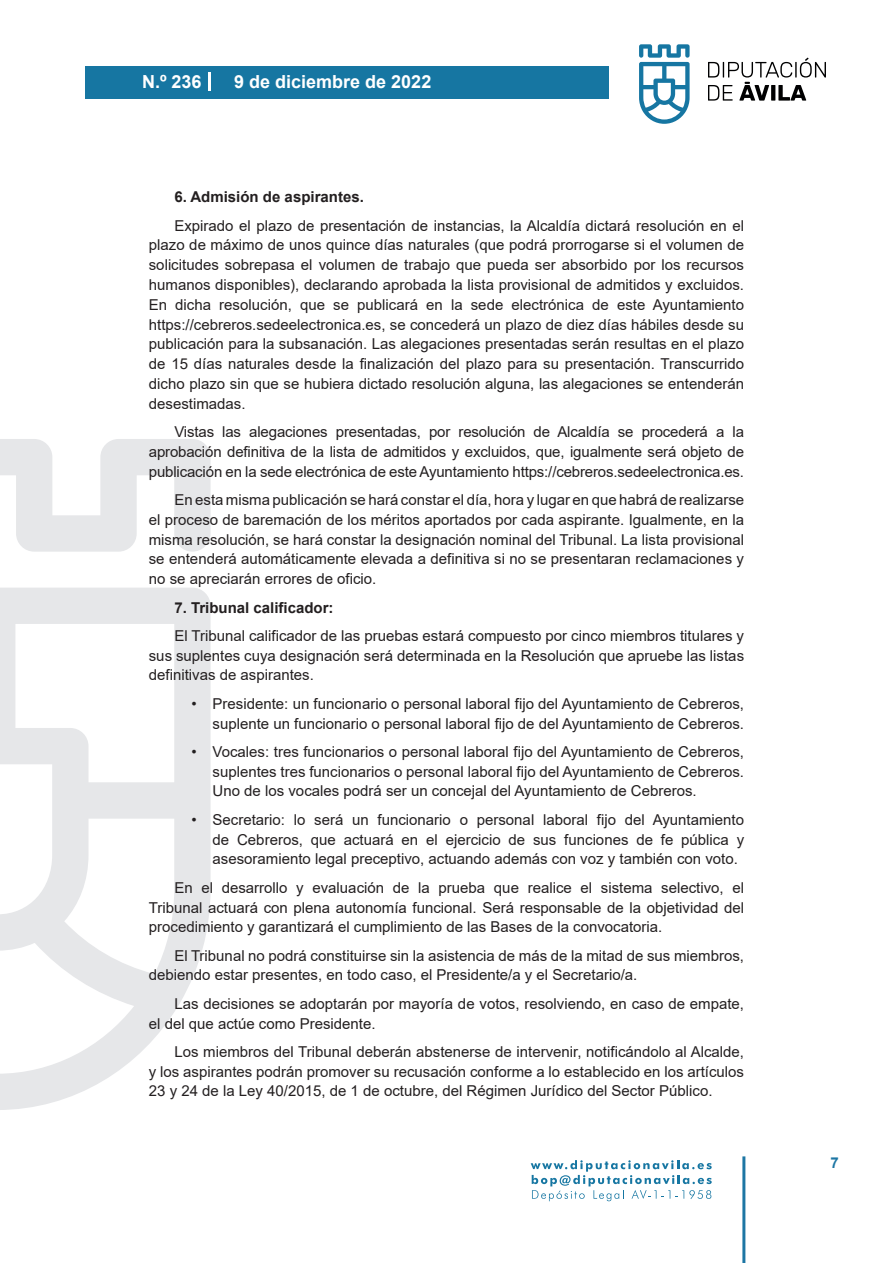
<style>
.page{position:relative;width:893px;height:1263px;background:#fff}
.page>*{position:absolute;margin:0;border:0;box-sizing:border-box;transform-origin:0 0}
.t1{font:700 18px "Arial";color:#fff}
.t2{font:15px/19.8px "Arial";color:#231f20;text-align:justify}
.t3{font:700 15px "Arial";color:#231f20}
.t4{font:700 15px "Arial";color:#1d76a4}
</style>
<div class="page">
<svg style="left:531px;top:1160px;width:181px;height:41px"></svg>
<div style="left:85px;top:66px;width:523px;height:33px;background:#1676a2"></div>
<svg style="left:639px;top:44px;width:51px;height:80px"></svg>
<svg style="left:708px;top:58px;width:118px;height:43px"></svg>
<hr style="left:742px;top:1156px;width:3px;height:107px;background:#1d76a4">
<svg style="left:208px;top:72px;width:2px;height:18px"></svg>
<svg style="left:0;top:439px;width:211px;height:671px"></svg>
<p class="t1" style="left:142px;top:69px;width:61px">N.º 236</p>
<p class="t1" style="left:234px;top:69px;width:199px">9 de diciembre de 2022</p>
<p class="t3" style="left:174px;top:186px;width:191px">6. Admisión de aspirantes.</p>
<p class="t2" style="left:149px;top:215px;width:597px;text-indent:26px">Expirado el plazo de presentación de instancias, la Alcaldía dictará resolución en el plazo de máximo de unos quince días naturales (que podrá prorrogarse si el volumen de solicitudes sobrepasa el volumen de trabajo que pueda ser absorbido por los recursos humanos disponibles), declarando aprobada la lista provisional de admitidos y excluidos.<br>En dicha resolución, que se publicará en la sede electrónica de este Ayuntamiento https://cebreros.sedeelectronica.es, se concederá un plazo de diez días hábiles desde su publicación para la subsanación. Las alegaciones presentadas serán resultas en el plazo de 15 días naturales desde la finalización del plazo para su presentación. Transcurrido dicho plazo sin que se hubiera dictado resolución alguna, las alegaciones se entenderán desestimadas.</p>
<p class="t2" style="left:149px;top:422px;width:597px;text-indent:26px">Vistas las alegaciones presentadas, por resolución de Alcaldía se procederá a la aprobación definitiva de la lista de admitidos y excluidos, que, igualmente será objeto de publicación en la sede electrónica de este Ayuntamiento https://cebreros.sedeelectronica.es.</p>
<p class="t2" style="left:149px;top:490px;width:597px;text-indent:26px">En esta misma publicación se hará constar el día, hora y lugar en que habrá de realizarse el proceso de baremación de los méritos aportados por cada aspirante. Igualmente, en la misma resolución, se hará constar la designación nominal del Tribunal. La lista provisional se entenderá automáticamente elevada a definitiva si no se presentaran reclamaciones y no se apreciarán errores de oficio.</p>
<p class="t3" style="left:174px;top:597px;width:161px">7. Tribunal calificador:</p>
<p class="t2" style="left:149px;top:626px;width:597px;text-indent:26px">El Tribunal calificador de las pruebas estará compuesto por cinco miembros titulares y sus suplentes cuya designación será determinada en la Resolución que apruebe las listas definitivas de aspirantes.</p>
<p class="t2" style="left:191px;top:693px;width:554px;text-align:right">• Presidente: un funcionario o personal laboral fijo del Ayuntamiento de Cebreros, suplente un funcionario o personal laboral fijo de del Ayuntamiento de Cebreros.</p>
<p class="t2" style="left:213px;top:742px;width:533px;text-indent:-21px">• Vocales: tres funcionarios o personal laboral fijo del Ayuntamiento de Cebreros, suplentes tres funcionarios o personal laboral fijo del Ayuntamiento de Cebreros.<br>Uno de los vocales podrá ser un concejal del Ayuntamiento de Cebreros.</p>
<p class="t2" style="left:213px;top:809px;width:533px;text-indent:-21px">• Secretario: lo será un funcionario o personal laboral fijo del Ayuntamiento de Cebreros, que actuará en el ejercicio de sus funciones de fe pública y asesoramiento legal preceptivo, actuando además con voz y también con voto.</p>
<p class="t2" style="left:149px;top:877px;width:597px;text-indent:26px">En el desarrollo y evaluación de la prueba que realice el sistema selectivo, el Tribunal actuará con plena autonomía funcional. Será responsable de la objetividad del procedimiento y garantizará el cumplimiento de las Bases de la convocatoria.</p>
<p class="t2" style="left:149px;top:945px;width:597px;text-indent:26px">El Tribunal no podrá constituirse sin la asistencia de más de la mitad de sus miembros, debiendo estar presentes, en todo caso, el Presidente/a y el Secretario/a.</p>
<p class="t2" style="left:149px;top:993px;width:597px;text-indent:26px">Las decisiones se adoptarán por mayoría de votos, resolviendo, en caso de empate, el del que actúe como Presidente.</p>
<p class="t2" style="left:149px;top:1041px;width:597px;text-indent:26px">Los miembros del Tribunal deberán abstenerse de intervenir, notificándolo al Alcalde, y los aspirantes podrán promover su recusación conforme a lo establecido en los artículos 23 y 24 de la Ley 40/2015, de 1 de octubre, del Régimen Jurídico del Sector Público.</p>
<p class="t4" style="left:831px;top:1152px;width:10px">7</p>
</div>
